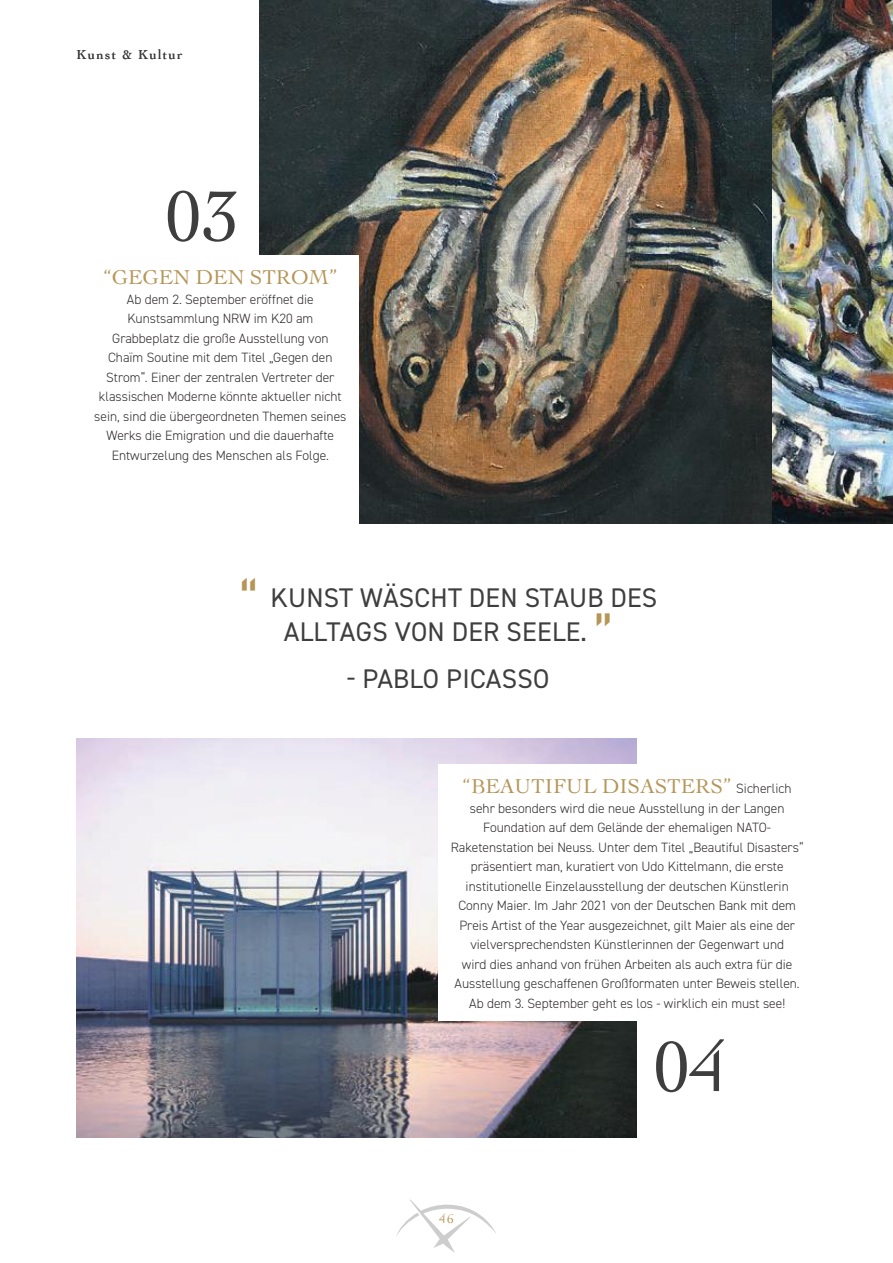
<style>
.page{position:relative;width:893px;height:1263px;background:#fff}
.page>*{position:absolute;margin:0;border:0;box-sizing:border-box;transform-origin:0 0}
.t1{font:75px "Cochin";color:#3f3e3e}
.t2{font:27px/34.5px "DIN2014";letter-spacing:.01em;color:#3f3e3e;text-align:center}
.t3{font:21px "Cochin";color:#b59657}
.t4{font:300 13.5px/19.5px "DIN2014";color:#322e2e;text-align:center}
.t5{font:13.5px "Cochin";letter-spacing:.1em;color:#3f3e3e}
.t6{font:13.5px "Cochin";color:#b59657}
.s1{font-size:49.5px;color:#b59657}
.s2{font-family:"DIN2014";font-weight:300;font-size:13.5px;color:#322e2e}
</style>
<div class="page">
<svg style="left:396px;top:1199px;width:100px;height:54px"></svg>
<img style="left:77px;top:739px;width:559px;height:399px">
<img style="left:259px;top:0;width:634px;height:523px">
<div style="left:81px;top:255px;width:278px;height:296px;background:#fff"></div>
<div style="left:438px;top:764px;width:378px;height:256px;background:#fff"></div>
<p class="t5" style="left:77px;top:45px;width:107px">Kunst &amp; Kultur</p>
<h1 class="t1" style="left:164px;top:165px;width:76px">03</h1>
<h3 class="t3" style="left:104px;top:263px;width:235px">“GEGEN DEN STROM”</h3>
<p class="t4" style="left:94px;top:290px;width:254px">Ab dem 2. September eröffnet die Kunstsammlung NRW im K20 am Grabbeplatz die große Ausstellung von Chaïm Soutine mit dem Titel „Gegen den Strom“. Einer der zentralen Vertreter der klassischen Moderne könnte aktueller nicht sein, sind die übergeordneten Themen seines Werks die Emigration und die dauerhafte Entwurzelung des Menschen als Folge.</p>
<h2 class="t2" style="left:239px;top:580px;width:420px"><span class="s1">“</span> KUNST WÄSCHT DEN STAUB DES<br>ALLTAGS VON DER SEELE. <span class="s1">”</span></h2>
<h2 class="t2" style="left:347px;top:661px;width:204px">- PABLO PICASSO</h2>
<h3 class="t3" style="left:463px;top:772px;width:330px">“BEAUTIFUL DISASTERS” <span class="s2">Sicherlich</span></h3>
<p class="t4" style="left:451px;top:798px;width:354px">sehr besonders wird die neue Ausstellung in der Langen Foundation auf dem Gelände der ehemaligen NATO-Raketenstation bei Neuss. Unter dem Titel „Beautiful Disasters“ präsentiert man, kuratiert von Udo Kittelmann, die erste institutionelle Einzelausstellung der deutschen Künstlerin Conny Maier. Im Jahr 2021 von der Deutschen Bank mit dem Preis Artist of the Year ausgezeichnet, gilt Maier als eine der vielversprechendsten Künstlerinnen der Gegenwart und<br>wird dies anhand von frühen Arbeiten als auch extra für die Ausstellung geschaffenen Großformaten unter Beweis stellen.<br>Ab dem 3. September geht es los - wirklich ein must see!</p>
<p class="t6" style="left:439px;top:1210px;width:16px">46</p>
<h1 class="t1" style="left:653px;top:1016px;width:76px">04</h1>
</div>
